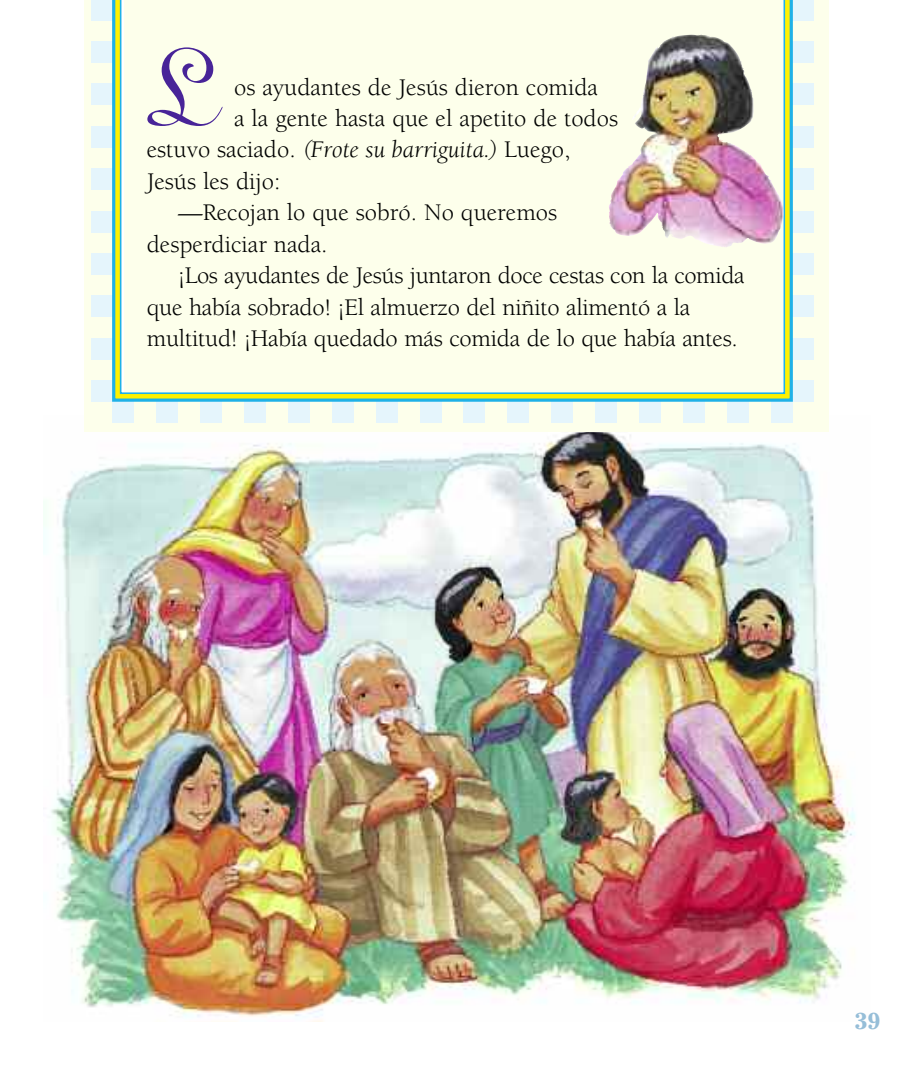
<style>
.page{position:relative;width:914px;height:1071px;background:#fff}
.page>*{position:absolute;margin:0;border:0;box-sizing:border-box;transform-origin:0 0}
.t1{font:123.2px "Linoscript";color:#482498}
.t2{font:24.5px "Berkeley";letter-spacing:-.01em;color:#000}
.t3{font:700 22.75px "Cheltenham";color:#96bed8}
.s1{font-style:italic}
</style>
<div class="page">
<img style="left:43px;top:415px;width:813px;height:607px">
<div style="left:84px;top:0;width:744px;height:432px;background:#fdffeb"></div>
<div style="left:112px;top:402px;width:22px;height:21px;background:#e5f5fc"></div>
<div style="left:156px;top:402px;width:21px;height:21px;background:#e5f5fc"></div>
<div style="left:200px;top:402px;width:21px;height:21px;background:#e5f5fc"></div>
<div style="left:244px;top:402px;width:21px;height:21px;background:#e5f5fc"></div>
<div style="left:288px;top:402px;width:21px;height:21px;background:#e5f5fc"></div>
<div style="left:332px;top:402px;width:21px;height:21px;background:#e5f5fc"></div>
<div style="left:376px;top:402px;width:21px;height:21px;background:#e5f5fc"></div>
<div style="left:420px;top:402px;width:21px;height:21px;background:#e5f5fc"></div>
<div style="left:463px;top:402px;width:22px;height:21px;background:#e5f5fc"></div>
<div style="left:507px;top:402px;width:22px;height:21px;background:#e5f5fc"></div>
<div style="left:551px;top:402px;width:22px;height:21px;background:#e5f5fc"></div>
<div style="left:595px;top:402px;width:22px;height:21px;background:#e5f5fc"></div>
<div style="left:639px;top:402px;width:22px;height:21px;background:#e5f5fc"></div>
<div style="left:683px;top:402px;width:22px;height:21px;background:#e5f5fc"></div>
<div style="left:727px;top:402px;width:21px;height:21px;background:#e5f5fc"></div>
<div style="left:771px;top:402px;width:21px;height:21px;background:#e5f5fc"></div>
<div style="left:91px;top:0;width:21px;height:20px;background:#e5f5fc"></div>
<div style="left:91px;top:41px;width:21px;height:22px;background:#e5f5fc"></div>
<div style="left:91px;top:84px;width:21px;height:21px;background:#e5f5fc"></div>
<div style="left:91px;top:126px;width:21px;height:22px;background:#e5f5fc"></div>
<div style="left:91px;top:168px;width:21px;height:22px;background:#e5f5fc"></div>
<div style="left:91px;top:211px;width:21px;height:21px;background:#e5f5fc"></div>
<div style="left:91px;top:253px;width:21px;height:22px;background:#e5f5fc"></div>
<div style="left:91px;top:296px;width:21px;height:21px;background:#e5f5fc"></div>
<div style="left:91px;top:338px;width:21px;height:21px;background:#e5f5fc"></div>
<div style="left:91px;top:380px;width:21px;height:22px;background:#e5f5fc"></div>
<div style="left:792px;top:0;width:21px;height:20px;background:#e5f5fc"></div>
<div style="left:792px;top:41px;width:21px;height:22px;background:#e5f5fc"></div>
<div style="left:792px;top:84px;width:21px;height:21px;background:#e5f5fc"></div>
<div style="left:792px;top:126px;width:21px;height:22px;background:#e5f5fc"></div>
<div style="left:792px;top:168px;width:21px;height:22px;background:#e5f5fc"></div>
<div style="left:792px;top:211px;width:21px;height:21px;background:#e5f5fc"></div>
<div style="left:792px;top:253px;width:21px;height:22px;background:#e5f5fc"></div>
<div style="left:792px;top:296px;width:21px;height:21px;background:#e5f5fc"></div>
<div style="left:792px;top:338px;width:21px;height:21px;background:#e5f5fc"></div>
<div style="left:792px;top:380px;width:21px;height:22px;background:#e5f5fc"></div>
<svg style="left:112px;top:0;width:680px;height:402px;background:#99d587"></svg>
<div style="left:124px;top:0;width:658px;height:392px;background:#fdffeb"></div>
<img style="left:609px;top:34px;width:174px;height:214px">
<h1 class="t1" style="left:144px;top:26px;width:70px">L</h1>
<p class="t2" style="left:234px;top:74px;width:365px">os ayudantes de Jesús dieron comida</p>
<p class="t2" style="left:234px;top:105px;width:385px">a la gente hasta que el apetito de todos</p>
<p class="t2" style="left:147px;top:137px;width:425px">estuvo saciado. <span class="s1">(Frote su barriguita.)</span> Luego,</p>
<p class="t2" style="left:147px;top:168px;width:135px">Jesús les dijo:</p>
<p class="t2" style="left:178px;top:200px;width:380px"><span class="s1">—</span>Recojan lo que sobró. No queremos</p>
<p class="t2" style="left:147px;top:231px;width:182px">desperdiciar nada.</p>
<p class="t2" style="left:178px;top:263px;width:568px">¡Los ayudantes de Jesús juntaron doce cestas con la comida</p>
<p class="t2" style="left:147px;top:294px;width:545px">que había sobrado! ¡El almuerzo del niñito alimentó a la</p>
<p class="t2" style="left:147px;top:326px;width:592px">multitud! ¡Había quedado más comida de lo que había antes.</p>
<p class="t3" style="left:854px;top:1007px;width:27px">39</p>
</div>
